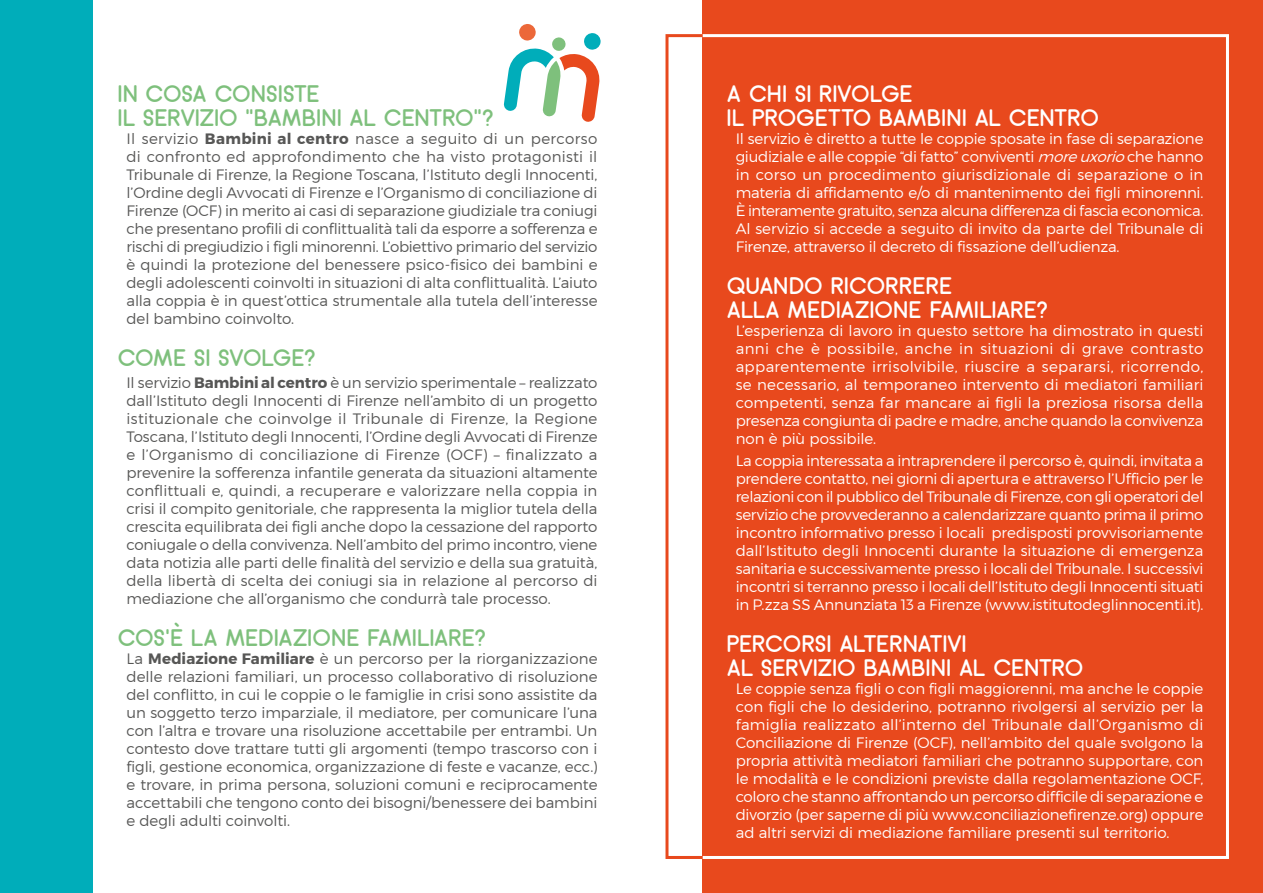
<style>
.page{position:relative;width:1263px;height:893px;background:#fff}
.page>*{position:absolute;margin:0;border:0;box-sizing:border-box;transform-origin:0 0}
.t1{font:24px/24px "Arciform";letter-spacing:.035em;color:#fff}
.t2{font:24px/24px "Arciform";letter-spacing:.035em;color:#7ec07c}
.t3{font:300 15px/18px "Montserrat";letter-spacing:-.005em;color:#575756;text-align:justify}
.t4{font:300 15px/18px "Montserrat";letter-spacing:-.015em;color:#fff;text-align:justify}
.s1{font-weight:700}
.s2{font-style:italic}
</style>
<div class="page">
<div style="left:703px;top:0;width:560px;height:893px;background:#e8491d"></div>
<div style="left:0;top:0;width:92px;height:893px;background:#00adba"></div>
<svg style="left:503px;top:24px;width:98px;height:98px"></svg>
<div style="left:665px;top:34px;width:39px;height:825px;border:3px solid #e8491d"></div>
<h1 class="t2" style="left:118px;top:81px;width:377px">IN COSA CONSISTE<br>IL SERVIZIO “BAMBINI AL CENTRO”?</h1>
<p class="t3" style="left:126px;top:129px;width:472px">Il servizio <span class="s1">Bambini al centro</span> nasce a seguito di un percorso di confronto ed approfondimento che ha visto protagonisti il Tribunale di Firenze, la Regione Toscana, l’Istituto degli Innocenti, l’Ordine degli Avvocati di Firenze e l’Organismo di conciliazione di Firenze (OCF) in merito ai casi di separazione giudiziale tra coniugi che presentano profili di conflittualità tali da esporre a sofferenza e rischi di pregiudizio i figli minorenni. L’obiettivo primario del servizio è quindi la protezione del benessere psico-fisico dei bambini e degli adolescenti coinvolti in situazioni di alta conflittualità. L’aiuto alla coppia è in quest’ottica strumentale alla tutela dell’interesse del bambino coinvolto.</p>
<h1 class="t2" style="left:118px;top:345px;width:199px">COME SI SVOLGE?</h1>
<p class="t3" style="left:126px;top:373px;width:472px">Il servizio <span class="s1">Bambini al centro</span> è un servizio sperimentale – realizzato dall’Istituto degli Innocenti di Firenze nell’ambito di un progetto istituzionale che coinvolge il Tribunale di Firenze, la Regione Toscana, l’Istituto degli Innocenti, l’Ordine degli Avvocati di Firenze e l’Organismo di conciliazione di Firenze (OCF) – finalizzato a prevenire la sofferenza infantile generata da situazioni altamente conflittuali e, quindi, a recuperare e valorizzare nella coppia in crisi il compito genitoriale, che rappresenta la miglior tutela della crescita equilibrata dei figli anche dopo la cessazione del rapporto coniugale o della convivenza. Nell’ambito del primo incontro, viene data notizia alle parti delle finalità del servizio e della sua gratuità, della libertà di scelta dei coniugi sia in relazione al percorso di mediazione che all’organismo che condurrà tale processo.</p>
<h1 class="t2" style="left:118px;top:625px;width:369px">COS’È LA MEDIAZIONE FAMILIARE?</h1>
<p class="t3" style="left:126px;top:649px;width:472px">La <span class="s1">Mediazione Familiare</span> è un percorso per la riorganizzazione delle relazioni familiari, un processo collaborativo di risoluzione del conflitto, in cui le coppie o le famiglie in crisi sono assistite da un soggetto terzo imparziale, il mediatore, per comunicare l’una con l’altra e trovare una risoluzione accettabile per entrambi. Un contesto dove trattare tutti gli argomenti (tempo trascorso con i figli, gestione economica, organizzazione di feste e vacanze, ecc.) e trovare, in prima persona, soluzioni comuni e reciprocamente accettabili che tengono conto dei bisogni/benessere dei bambini e degli adulti coinvolti.</p>
<h1 class="t1" style="left:727px;top:81px;width:373px">A CHI SI RIVOLGE<br>IL PROGETTO BAMBINI AL CENTRO</h1>
<p class="t4" style="left:736px;top:129px;width:469px">Il servizio è diretto a tutte le coppie sposate in fase di separazione giudiziale e alle coppie “di fatto” conviventi <span class="s2">moreuxorio</span>che hanno in corso un procedimento giurisdizionale di separazione o in materia di affidamento e/o di mantenimento dei figli minorenni.<br>È interamente gratuito, senza alcuna differenza di fascia economica.<br>Al servizio si accede a seguito di invito da parte del Tribunale di Firenze, attraverso il decreto di fissazione dell’udienza.</p>
<h1 class="t1" style="left:727px;top:273px;width:322px">QUANDO RICORRERE<br>ALLA MEDIAZIONE FAMILIARE?</h1>
<p class="t4" style="left:736px;top:321px;width:469px">L’esperienza di lavoro in questo settore ha dimostrato in questi anni che è possibile, anche in situazioni di grave contrasto apparentemente irrisolvibile, riuscire a separarsi, ricorrendo, se necessario, al temporaneo intervento di mediatori familiari competenti, senza far mancare ai figli la preziosa risorsa della presenza congiunta di padre e madre, anche quando la convivenza non è più possibile.</p>
<p class="t4" style="left:736px;top:451px;width:469px">La coppia interessata a intraprendere il percorso è, quindi, invitata a prendere contatto, nei giorni di apertura e attraverso l’Ufficio per le relazioni con il pubblico del Tribunale di Firenze, con gli operatori del servizio che provvederanno a calendarizzare quanto prima il primo incontro informativo presso i locali predisposti provvisoriamente dall’Istituto degli Innocenti durante la situazione di emergenza sanitaria e successivamente presso i locali del Tribunale. I successivi incontri si terranno presso i locali dell’Istituto degli Innocenti situati in P.zza SS Annunziata 13 a Firenze (www.istitutodeglinnocenti.it).</p>
<h1 class="t1" style="left:727px;top:631px;width:357px">PERCORSI ALTERNATIVI<br>AL SERVIZIO BAMBINI AL CENTRO</h1>
<p class="t4" style="left:736px;top:679px;width:469px">Le coppie senza figli o con figli maggiorenni, ma anche le coppie con figli che lo desiderino, potranno rivolgersi al servizio per la famiglia realizzato all’interno del Tribunale dall’Organismo di Conciliazione di Firenze (OCF), nell’ambito del quale svolgono la propria attività mediatori familiari che potranno supportare, con le modalità e le condizioni previste dalla regolamentazione OCF, coloro che stanno affrontando un percorso difficile di separazione e divorzio (per saperne di più www.conciliazionefirenze.org) oppure ad altri servizi di mediazione familiare presenti sul territorio.</p>
</div>
